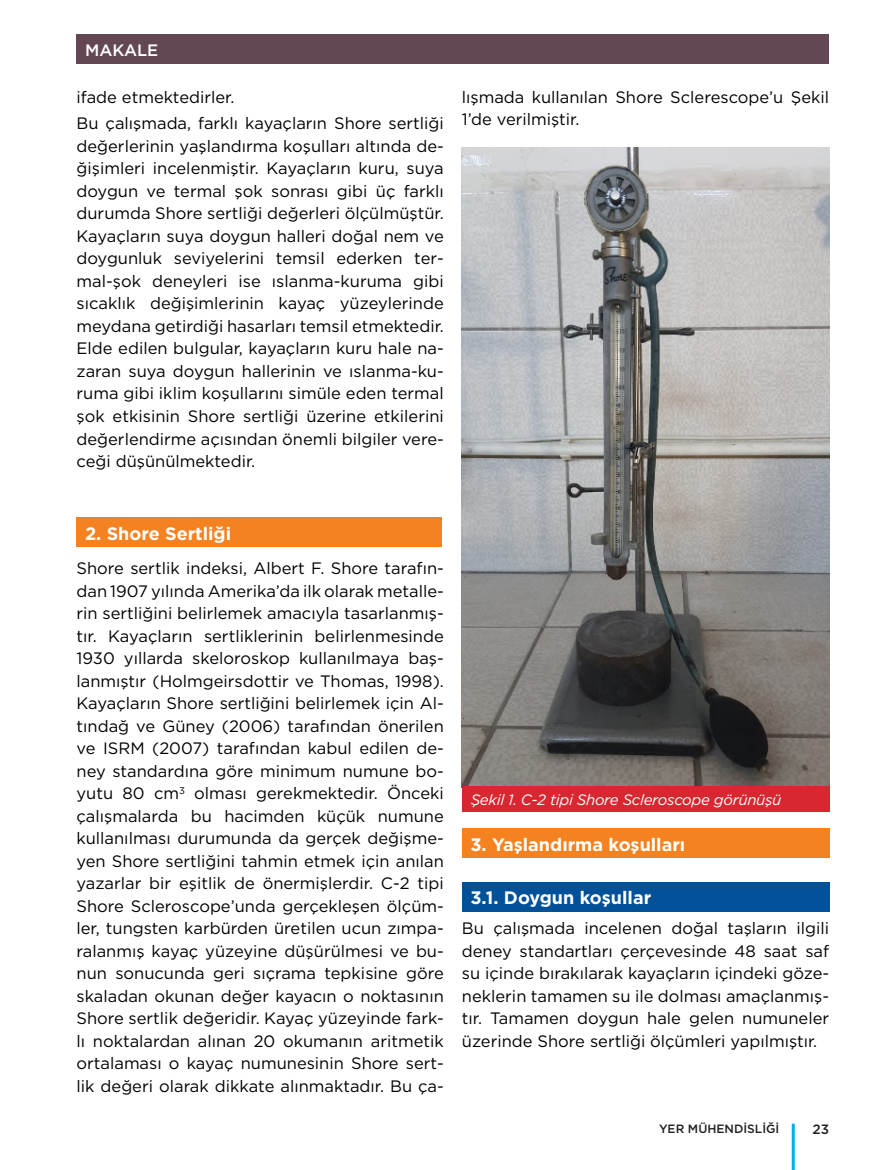
<style>
.page{position:relative;width:893px;height:1170px;background:#fff}
.page>*{position:absolute;margin:0;border:0;box-sizing:border-box;transform-origin:0 0}
.t1{font:700 18px "Gotham";color:#fff}
.t2{font:16.5px/22.5px "Gotham";color:#000;text-align:justify}
.t3{font:500 16.5px "Gotham";color:#fff}
.t4{font:italic 15px "Gotham";letter-spacing:-.02em;color:#fff}
.t5{font:500 13.5px "Gotham";color:#231f20}
.t6{font:500 12px "Gotham";color:#231f20}
</style>
<div class="page">
<hr style="left:792px;top:1123px;width:3px;height:46px;background:#00aeef">
<div style="left:77px;top:34px;width:752px;height:30px;background:#634755"></div>
<div style="left:77px;top:517px;width:365px;height:30px;background:#f58220"></div>
<img style="left:462px;top:148px;width:368px;height:638px">
<div style="left:462px;top:786px;width:368px;height:25px;background:#d82731"></div>
<div style="left:462px;top:828px;width:367px;height:30px;background:#f58220"></div>
<div style="left:462px;top:881px;width:367px;height:30px;background:#015198"></div>
<p class="t3" style="left:85px;top:39px;width:75px">MAKALE</p>
<p class="t2" style="left:77px;top:85px;width:159px">ifade etmektedirler.</p>
<p class="t2" style="left:77px;top:112px;width:369px">Bu çalışmada, farklı kayaçların Shore sertliği değerlerinin yaşlandırma koşulları altında de&shy;ğişimleri incelenmiştir. Kayaçların kuru, suya doygun ve termal şok sonrası gibi üç farklı durumda Shore sertliği değerleri ölçülmüştür.<br>Kayaçların suya doygun halleri doğal nem ve doygunluk seviyelerini temsil ederken ter&shy;mal-şok deneyleri ise ıslanma-kuruma gibi sıcaklık değişimlerinin kayaç yüzeylerinde meydana getirdiği hasarları temsil etmektedir.<br>Elde edilen bulgular, kayaçların kuru hale na&shy;zaran suya doygun hallerinin ve ıslanma-ku&shy;ruma gibi iklim koşullarını simüle eden termal şok etkisinin Shore sertliği üzerine etkilerini değerlendirme açısından önemli bilgiler vere&shy;ceği düşünülmektedir.</p>
<p class="t2" style="left:462px;top:85px;width:369px">lışmada kullanılan Shore Sclerescope’u Şekil<br>1’de verilmiştir.</p>
<p class="t1" style="left:85px;top:521px;width:148px">2. Shore Sertliği</p>
<p class="t2" style="left:77px;top:556px;width:369px">Shore sertlik indeksi, Albert F. Shore tarafın&shy;dan 1907 yılında Amerika’da ilk olarak metalle&shy;rin sertliğini belirlemek amacıyla tasarlanmış&shy;tır. Kayaçların sertliklerinin belirlenmesinde 1930 yıllarda skeloroskop kullanılmaya baş&shy;lanmıştır (Holmgeirsdottir ve Thomas, 1998).<br>Kayaçların Shore sertliğini belirlemek için Al&shy;tındağ ve Güney (2006) tarafından önerilen ve ISRM (2007) tarafından kabul edilen de&shy;ney standardına göre minimum numune bo&shy;yutu 80 cm<sup>3</sup> olması gerekmektedir. Önceki çalışmalarda bu hacimden küçük numune kullanılması durumunda da gerçek değişme&shy;yen Shore sertliğini tahmin etmek için anılan yazarlar bir eşitlik de önermişlerdir. C-2 tipi Shore Scleroscope’unda gerçekleşen ölçüm&shy;ler, tungsten karbürden üretilen ucun zımpa&shy;ralanmış kayaç yüzeyine düşürülmesi ve bu&shy;nun sonucunda geri sıçrama tepkisine göre skaladan okunan değer kayacın o noktasının Shore sertlik değeridir. Kayaç yüzeyinde fark&shy;lı noktalardan alınan 20 okumanın aritmetik ortalaması o kayaç numunesinin Shore sert&shy;lik değeri olarak dikkate alınmaktadır. Bu ça-</p>
<p class="t4" style="left:471px;top:789px;width:312px">Şekil 1. C-2 tipi Shore Scleroscope görünüşü</p>
<p class="t1" style="left:470px;top:832px;width:216px">3. Yaşlandırma koşulları</p>
<p class="t1" style="left:470px;top:885px;width:182px">3.1. Doygun koşullar</p>
<p class="t2" style="left:462px;top:916px;width:369px">Bu çalışmada incelenen doğal taşların ilgili deney standartları çerçevesinde 48 saat saf su içinde bırakılarak kayaçların içindeki göze&shy;neklerin tamamen su ile dolması amaçlanmış&shy;tır. Tamamen doygun hale gelen numuneler üzerinde Shore sertliği ölçümleri yapılmıştır.</p>
<p class="t6" style="left:659px;top:1121px;width:122px">YER MÜHENDİSLİĞİ</p>
<p class="t5" style="left:813px;top:1120px;width:18px">23</p>
</div>
